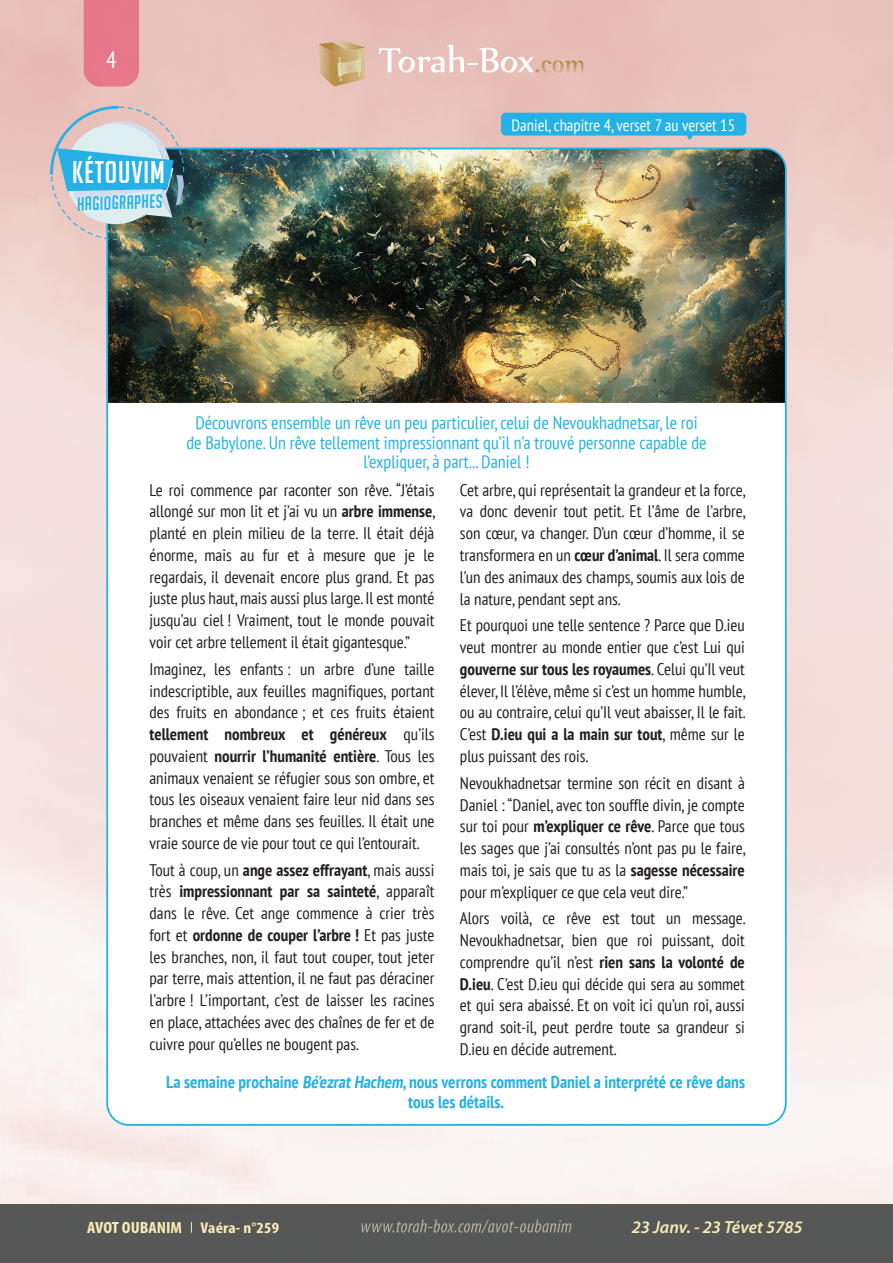
<style>
.page{position:relative;width:893px;height:1263px;background:#fff}
.page>*{position:absolute;margin:0;border:0;box-sizing:border-box;transform-origin:0 0}
.t1{font:30.6px "Big Noodle Titling";letter-spacing:.03em;color:#fff}
.t2{font:condensed 23.4px "PT Sans";color:#fff}
.t3{font:italic 18.75px "Big Noodle Titling";color:#25b1e6}
.t4{font:condensed 18px/19.8px "PT Sans";color:#25b1e6;text-align:center}
.t5{font:italic 600 17.55px "Myriad Pro";color:#f7edb5}
.t6{font:700 condensed 17.25px/19.8px "PT Sans";color:#25b1e6;text-align:center}
.t7{font:condensed 16.8px/21.8px "PT Sans";color:#231f20;text-align:justify}
.t8{font:condensed 16.5px "PT Sans";color:#fff}
.t9{font:700 condensed 16.35px "Myriad Pro";color:#f7edb5;scale:1.11 1}
.s1{font-weight:700}
.s2{font-size:15.6px}
</style>
<div class="page">
<img style="left:0;top:0;width:893px;height:1204px">
<div style="left:0;top:1204px;width:891px;height:59px;background:#56585a"></div>
<img style="left:397px;top:1219px;width:174px;height:14px">
<svg style="left:379px;top:45px;width:204px;height:28px"></svg>
<svg style="left:319px;top:41px;width:46px;height:46px;background:#cfb082"></svg>
<div style="left:84px;top:0;width:55px;height:87px;background:#e8778a"></div>
<div style="left:107px;top:148px;width:679px;height:977px;background:#fff;border-radius:22px"></div>
<img style="left:109px;top:148px;width:677px;height:255px">
<svg style="left:501px;top:113px;width:245px;height:27px;background:#45b3df"></svg>
<svg style="left:50px;top:106px;width:134px;height:134px;background:#9ebbc6"></svg>
<h2 class="t2" style="left:106px;top:45px;width:12px">4</h2>
<h1 class="t1" style="left:72px;top:155px;width:94px">KÉTOUVIM</h1>
<p class="t3" style="left:77px;top:194px;width:87px;rotate:-2deg">Hagiographes</p>
<p class="t8" style="left:512px;top:114px;width:225px">Daniel, chapitre 4, verset 7 au verset 15</p>
<p class="t4" style="left:186px;top:412px;width:522px">Découvrons ensemble un rêve un peu particulier, celui de Nevoukhadnetsar, le roi de Babylone. Un rêve tellement impressionnant qu’il n’a trouvé personne capable de l’expliquer, à part... Daniel !</p>
<p class="t7" style="left:150px;top:478px;width:288px">Le roi commence par raconter son rêve. “J’étais allongé sur mon lit et j’ai vu un <span class="s1">arbre immense</span>, planté en plein milieu de la terre. Il était déjà énorme, mais au fur et à mesure que je le regardais, il devenait encore plus grand. Et pas juste plus haut, mais aussi plus large. Il est monté jusqu’au ciel ! Vraiment, tout le monde pouvait voir cet arbre tellement il était gigantesque.”</p>
<p class="t7" style="left:150px;top:658px;width:286px">Imaginez, les enfants : un arbre d’une taille indescriptible, aux feuilles magnifiques, portant des fruits en abondance ; et ces fruits étaient <span class="s1">tellement nombreux et généreux</span> qu’ils pouvaient <span class="s1">nourrir l’humanité entière</span>. Tous les animaux venaient se réfugier sous son ombre, et tous les oiseaux venaient faire leur nid dans ses branches et même dans ses feuilles. Il était une vraie source de vie pour tout ce qui l’entourait.</p>
<p class="t7" style="left:150px;top:858px;width:286px">Tout à coup, un <span class="s1">ange assez effrayant</span>, mais aussi très <span class="s1">impressionnant par sa sainteté</span>, apparaît dans le rêve. Cet ange commence à crier très fort et <span class="s1">ordonne de couper l’arbre !</span> Et pas juste les branches, non, il faut tout couper, tout jeter par terre, mais attention, il ne faut pas déraciner l’arbre ! L’important, c’est de laisser les racines en place, attachées avec des chaînes de fer et de cuivre pour qu’elles ne bougent pas.</p>
<p class="t7" style="left:460px;top:478px;width:288px">Cet arbre, qui représentait la grandeur et la force, va donc devenir tout petit. Et l’âme de l’arbre, son cœur, va changer. D’un cœur d’homme, il se transformera en un <span class="s1">cœur d’animal</span>. Il sera comme l’un des animaux des champs, soumis aux lois de la nature, pendant sept ans.</p>
<p class="t7" style="left:460px;top:614px;width:287px">Et pourquoi une telle sentence ? Parce que D.ieu veut montrer au monde entier que c’est Lui qui <span class="s1">gouverne sur tous les royaumes</span>. Celui qu’Il veut élever, Il l’élève, même si c’est un homme humble, ou au contraire, celui qu’Il veut abaisser, Il le fait.<br>C’est <span class="s1">D.ieu qui a la main sur tout</span>, même sur le plus puissant des rois.</p>
<p class="t7" style="left:460px;top:771px;width:287px">Nevoukhadnetsar termine son récit en disant à Daniel : “Daniel, avec ton souffle divin, je compte sur toi pour <span class="s1">m’expliquer ce rêve</span>. Parce que tous les sages que j’ai consultés n’ont pas pu le faire, mais toi, je sais que tu as la <span class="s1">sagesse nécessaire </span>pour m’expliquer ce que cela veut dire.”</p>
<p class="t7" style="left:460px;top:907px;width:287px">Alors voilà, ce rêve est tout un message.<br>Nevoukhadnetsar, bien que roi puissant, doit comprendre qu’il n’est <span class="s1">rien sans la volonté de D.ieu</span>. C’est D.ieu qui décide qui sera au sommet et qui sera abaissé. Et on voit ici qu’un roi, aussi grand soit-il, peut perdre toute sa grandeur si D.ieu en décide autrement.</p>
<p class="t6" style="left:166px;top:1072px;width:580px">La semaine prochaine Bé’ezratHachem, nous verrons comment Daniel a interprété ce rêve dans tous les détails.</p>
<p class="t9" style="left:87px;top:1217px;width:174px">AVOT OUBANIM <span class="s2">Vaéra- n°259</span></p>
<p class="t5" style="left:632px;top:1216px;width:172px">23 Janv. - 23 Tévet 5785</p>
</div>
